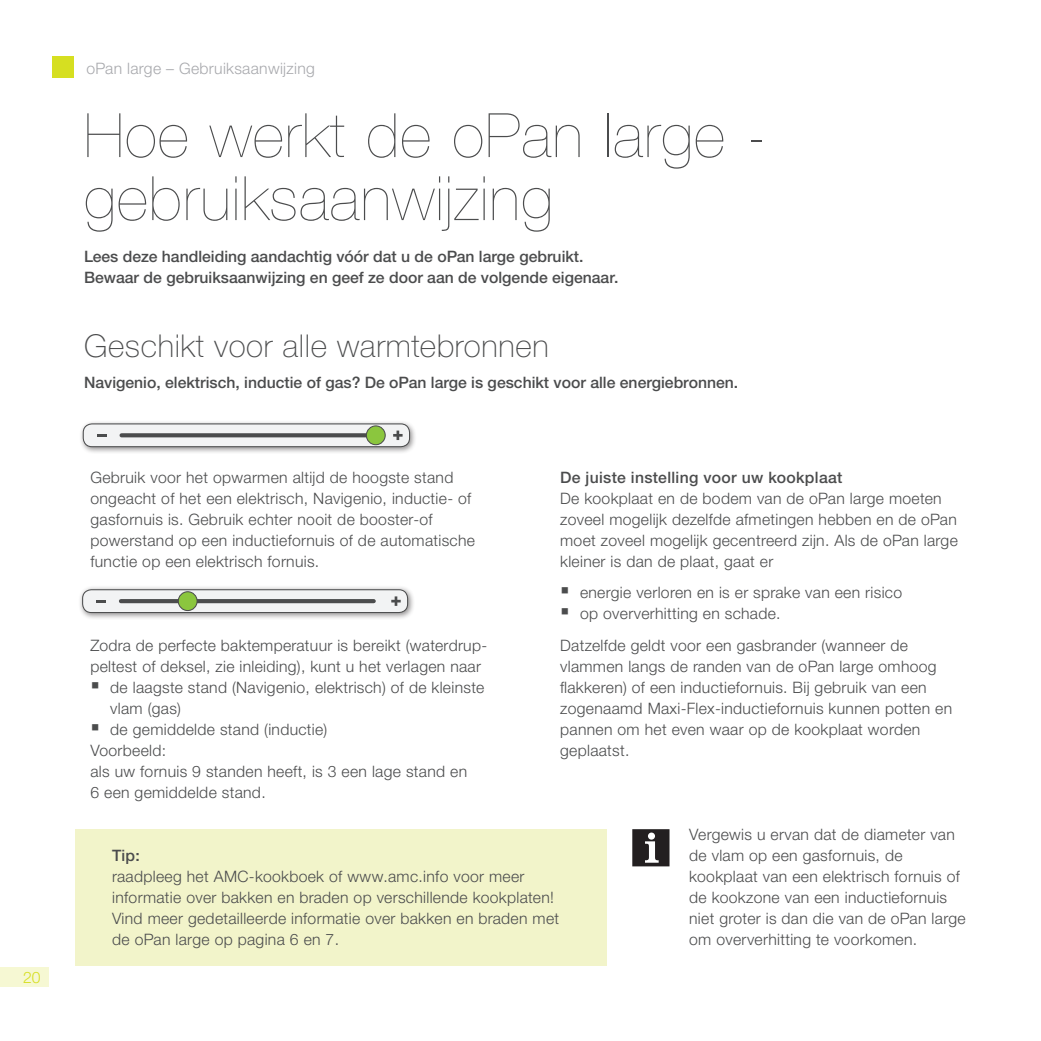
<style>
.page{position:relative;width:1041px;height:1041px;background:#fff}
.page>*{position:absolute;margin:0;border:0;box-sizing:border-box;transform-origin:0 0}
.t1{font:200 61.25px/63px "Helvetica Neue LTW1 G";letter-spacing:.02em;color:#4b4c4d}
.t2{font:100 31.5px "Helvetica Neue LTW1 G";letter-spacing:.02em;color:#4b4c4d}
.t3{font:300 15.75px/21px "Helvetica Neue LTW1 G";letter-spacing:.02em;color:#4b4c4d}
.t4{font:500 15.75px/21px "Helvetica Neue LTW1 G";color:#4b4c4d}
.t5{font:500 15.75px "Helvetica Neue LTW1 G";letter-spacing:.02em;color:#4b4c4d}
.t6{font:300 15.75px "Helvetica Neue LTW1 G";letter-spacing:.02em;color:#a8a9ad}
.t7{font:300 15.75px "Helvetica Neue LTW1 G";color:#d6df21}
</style>
<div class="page">
<div style="left:0;top:967px;width:49px;height:20px;background:#f6f8d3"></div>
<div style="left:52px;top:56px;width:22px;height:22px;background:#d6df21"></div>
<div style="left:75px;top:829px;width:532px;height:137px;background:#f2f4ca"></div>
<div style="left:78px;top:585px;width:337px;height:35px;background:#231f20;opacity:.5"></div>
<div style="left:83px;top:590px;width:325px;height:22px;background:#f2f3f4;border-radius:9px"></div>
<div style="left:82px;top:589px;width:326px;height:24px;border:1px solid #4b4c4d;border-radius:9px"></div>
<svg style="left:391px;top:596px;width:10px;height:10px"></svg>
<svg style="left:96px;top:600px;width:10px;height:2px"></svg>
<hr style="left:121px;top:599px;width:253px;height:4px;background:#4b4c4d">
<div style="left:178px;top:592px;width:19px;height:18px;background:#8bc63e;border-radius:50%"></div>
<div style="left:178px;top:591px;width:20px;height:20px;border:1px solid #4b4c4d;border-radius:50%"></div>
<div style="left:79px;top:420px;width:338px;height:34px;background:#231f20;opacity:.5"></div>
<div style="left:83px;top:424px;width:326px;height:23px;background:#f2f3f4;border-radius:9px"></div>
<div style="left:83px;top:423px;width:327px;height:24px;border:1px solid #4b4c4d;border-radius:9px"></div>
<svg style="left:393px;top:431px;width:10px;height:9px"></svg>
<svg style="left:97px;top:434px;width:9px;height:3px"></svg>
<svg style="left:122px;top:433px;width:244px;height:4px"></svg>
<div style="left:366px;top:426px;width:19px;height:19px;background:#8bc63e;border-radius:50%"></div>
<div style="left:366px;top:425px;width:20px;height:20px;border:1px solid #4b4c4d;border-radius:50%"></div>
<svg style="left:632px;top:829px;width:37px;height:37px"></svg>
<p class="t7" style="left:23px;top:968px;width:19px">20</p>
<p class="t6" style="left:86px;top:58px;width:230px">oPan large – Gebruiksaanwijzing</p>
<h1 class="t1" style="left:84px;top:104px;width:684px">Hoe werkt de oPan large - gebruiksaanwijzing</h1>
<p class="t4" style="left:84px;top:246px;width:536px">Lees deze handleiding aandachtig vóór dat u de oPan large gebruikt.<br>Bewaar de gebruiksaanwijzing en geef ze door aan de volgende eigenaar.</p>
<h2 class="t2" style="left:84px;top:327px;width:466px">Geschikt voor alle warmtebronnen</h2>
<p class="t4" style="left:84px;top:372px;width:656px">Navigenio, elektrisch, inductie of gas? De oPan large is geschikt voor alle energiebronnen.</p>
<p class="t3" style="left:90px;top:466px;width:386px">Gebruik voor het opwarmen altijd de hoogste stand ongeacht of het een elektrisch, Navigenio, inductie- of gasfornuis is. Gebruik echter nooit de booster-of powerstand op een inductiefornuis of de automatische functie op een elektrisch fornuis.</p>
<p class="t3" style="left:90px;top:634px;width:398px">Zodra de perfecte baktemperatuur is bereikt (waterdrup-</p>
<p class="t3" style="left:90px;top:655px;width:392px">peltest of deksel, zie inleiding), kunt u het verlagen naar</p>
<p class="t3" style="left:110px;top:676px;width:375px">de laagste stand (Navigenio, elektrisch) of de kleinste</p>
<p class="t3" style="left:110px;top:697px;width:72px">vlam (gas)</p>
<p class="t3" style="left:110px;top:718px;width:219px">de gemiddelde stand (inductie)</p>
<p class="t3" style="left:90px;top:739px;width:77px">Voorbeeld:</p>
<p class="t3" style="left:90px;top:760px;width:378px">als uw fornuis 9 standen heeft, is 3 een lage stand en</p>
<p class="t3" style="left:90px;top:781px;width:177px">6 een gemiddelde stand.</p>
<p class="t5" style="left:560px;top:467px;width:284px">De juiste instelling voor uw kookplaat</p>
<p class="t3" style="left:560px;top:487px;width:399px">De kookplaat en de bodem van de oPan large moeten zoveel mogelijk dezelfde afmetingen hebben en de oPan moet zoveel mogelijk gecentreerd zijn. Als de oPan large kleiner is dan de plaat, gaat er</p>
<p class="t3" style="left:580px;top:582px;width:324px">energie verloren en is er sprake van een risico op oververhitting en schade.</p>
<p class="t3" style="left:560px;top:634px;width:393px">Datzelfde geldt voor een gasbrander (wanneer de vlammen langs de randen van de oPan large omhoog flakkeren) of een inductiefornuis. Bij gebruik van een zogenaamd Maxi-Flex-inductiefornuis kunnen potten en pannen om het even waar op de kookplaat worden geplaatst.</p>
<p class="t4" style="left:112px;top:844px;width:29px">Tip:</p>
<p class="t3" style="left:112px;top:865px;width:448px">raadpleeg het AMC-kookboek of www.amc.info voor meer informatie over bakken en braden op verschillende kookplaten!<br>Vind meer gedetailleerde informatie over bakken en braden met de oPan large op pagina 6 en 7.</p>
<p class="t3" style="left:689px;top:823px;width:278px">Vergewis u ervan dat de diameter van de vlam op een gasfornuis, de kookplaat van een elektrisch fornuis of de kookzone van een inductiefornuis niet groter is dan die van de oPan large om oververhitting te voorkomen.</p>
</div>
